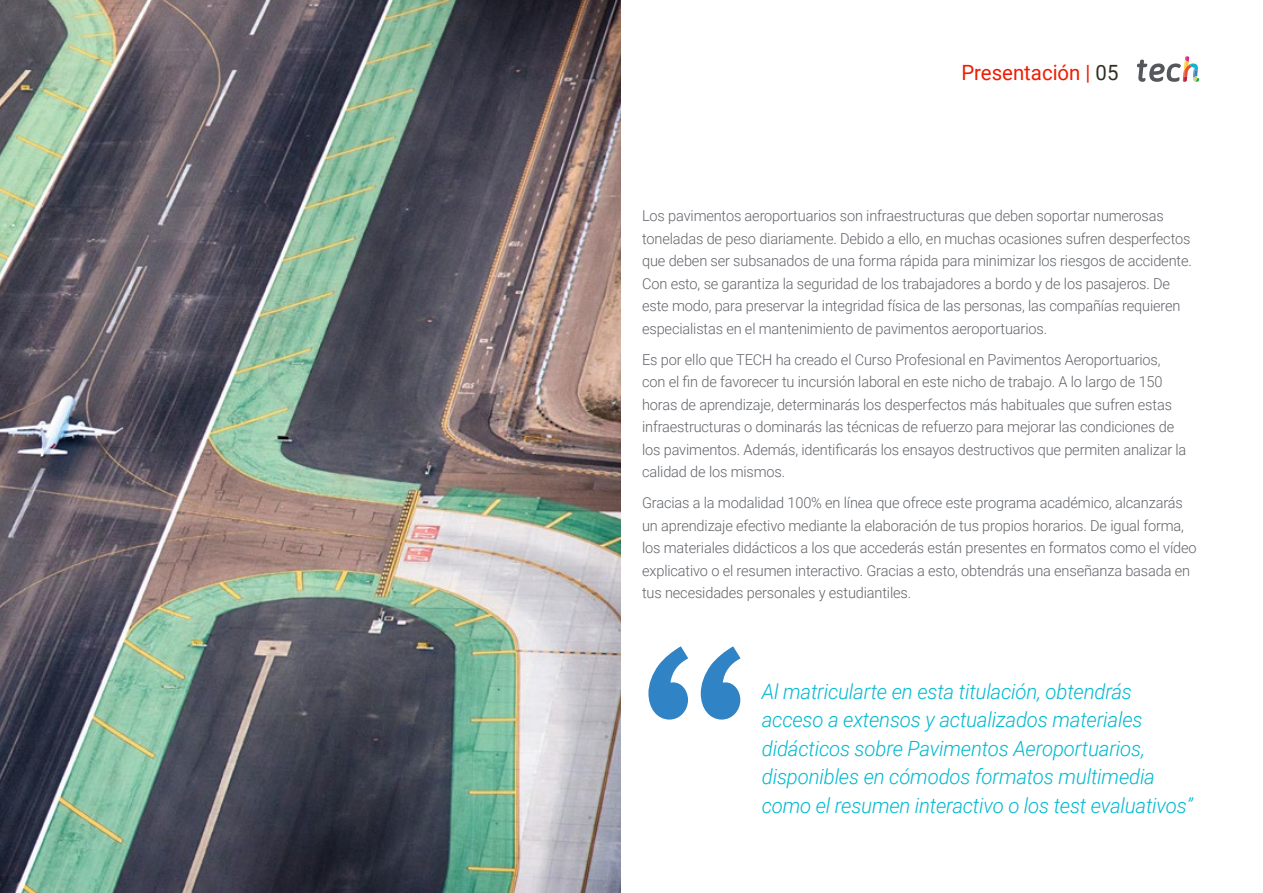
<style>
.page{position:relative;width:1263px;height:893px;background:#fff}
.page>*{position:absolute;margin:0;border:0;box-sizing:border-box;transform-origin:0 0}
.t1{font:italic 300 21px/28.5px "Roboto";letter-spacing:-.01em;color:#00bacf}
.t2{font:21px "Roboto";color:#ee1c02}
.t3{font:300 15px/22.5px "Roboto";letter-spacing:-.01em;color:#61646a}
.s1{color:#312e20}
</style>
<div class="page">
<img style="left:0;top:0;width:621px;height:893px">
<svg style="left:1137px;top:56px;width:62px;height:26px"></svg>
<svg style="left:648px;top:646px;width:93px;height:74px"></svg>
<h1 class="t2" style="left:961px;top:57px;width:159px">Presentación | <span class="s1">05</span></h1>
<p class="t3" style="left:642px;top:204px;width:551px">Los pavimentos aeroportuarios son infraestructuras que deben soportar numerosas toneladas de peso diariamente. Debido a ello, en muchas ocasiones sufren desperfectos que deben ser subsanados de una forma rápida para minimizar los riesgos de accidente.<br>Con esto, se garantiza la seguridad de los trabajadores a bordo y de los pasajeros. De este modo, para preservar la integridad física de las personas, las compañías requieren especialistas en el mantenimiento de pavimentos aeroportuarios.</p>
<p class="t3" style="left:642px;top:348px;width:546px">Es por ello que TECH ha creado el Curso Profesional en Pavimentos Aeroportuarios, con el fin de favorecer tu incursión laboral en este nicho de trabajo. A lo largo de 150 horas de aprendizaje, determinarás los desperfectos más habituales que sufren estas infraestructuras o dominarás las técnicas de refuerzo para mejorar las condiciones de los pavimentos. Además, identificarás los ensayos destructivos que permiten analizar la calidad de los mismos.</p>
<p class="t3" style="left:642px;top:491px;width:556px">Gracias a la modalidad 100% en línea que ofrece este programa académico, alcanzarás un aprendizaje efectivo mediante la elaboración de tus propios horarios. De igual forma, los materiales didácticos a los que accederás están presentes en formatos como el vídeo explicativo o el resumen interactivo. Gracias a esto, obtendrás una enseñanza basada en tus necesidades personales y estudiantiles.</p>
<p class="t1" style="left:762px;top:676px;width:432px">Al matricularte en esta titulación, obtendrás acceso a extensos y actualizados materiales didácticos sobre Pavimentos Aeroportuarios, disponibles en cómodos formatos multimedia como el resumen interactivo o los test evaluativos”</p>
</div>
